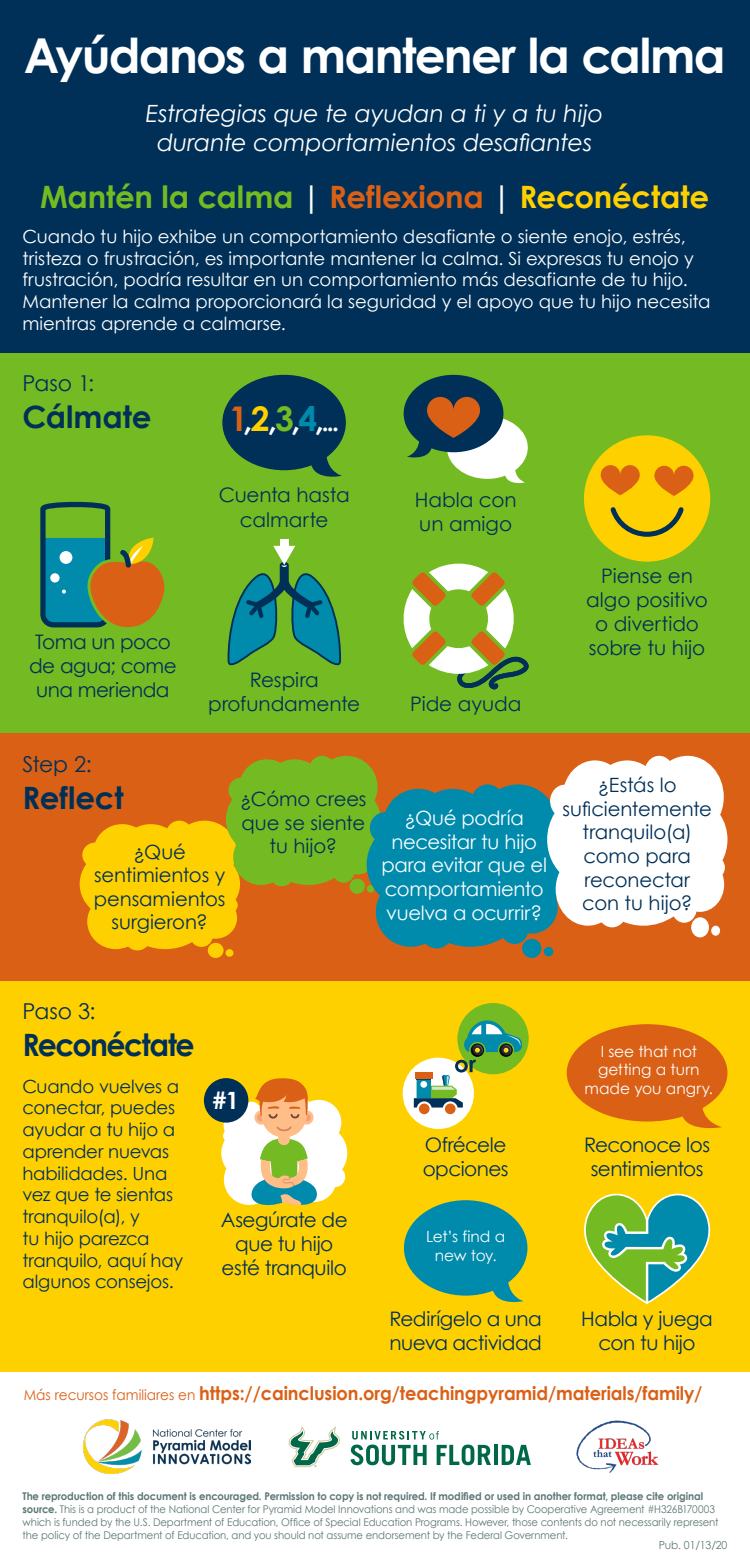
<style>
.page{position:relative;width:750px;height:1563px;background:#fff}
.page>*{position:absolute;margin:0;border:0;box-sizing:border-box;transform-origin:0 0}
.t1{font:700 48.12px "Century Gothic";letter-spacing:-.035em;color:#fff}
.Image{font:700 34px "Century Gothic";color:#fff}
.t2{font:700 30.81px "Century Gothic";letter-spacing:-.005em;color:#74bb23}
.t3{font:700 30.81px "Century Gothic";letter-spacing:-.05em;color:#003057}
.t4{font:700 30.81px "Century Gothic";letter-spacing:-.005em;color:#003057}
.t5{font:700 30.81px "Century Gothic";color:#003057}
.t6{font:italic 23.75px/28.5px "Century Gothic";letter-spacing:-.01em;color:#fff;text-align:center}
.t7{font:700 23.75px "Century Gothic";color:#fff}
.t8{font:21.88px "Century Gothic";letter-spacing:-.01em;color:#003057}
.t9{font:20px/24px "Century Gothic";letter-spacing:-.02em;color:#003057;text-align:center}
.t10{font:20px/24px "Century Gothic";color:#003057}
.t11{font:19.69px/23.6px "Century Gothic";letter-spacing:-.005em;color:#003057;text-align:center}
.t12{font:19.69px/23.6px "Century Gothic";letter-spacing:-.015em;color:#fcfeff;text-align:center}
.t13{font:700 18.75px "Century Gothic";letter-spacing:-.005em;color:#da6016;scale:.95 1}
.t14{font:18.12px/21.8px "Century Gothic";letter-spacing:-.005em;color:#fff}
.t15{font:18.12px/21.8px "Century Gothic";letter-spacing:-.015em;color:#003057}
.t16{font:15.38px/18.5px "Century Gothic";color:#fcfeff;text-align:center}
.t17{font:15.38px/18.5px "Century Gothic";letter-spacing:-.02em;color:#fcfeff;text-align:center}
.t18{font:11.12px "Century Gothic";letter-spacing:-.01em;color:#5c7775;scale:.95 1}
.t19{font:10.62px/13.1px "Century Gothic";letter-spacing:-.01em;color:#5c7775;scale:.95 1}
.s1{color:#fff}
.s2{color:#da6016}
.s3{color:#ffd000}
.s4{color:#74bb23}
.s5{color:#008aac}
.s6{font-size:25.19px}
.s7{font-weight:400;font-size:14.38px}
.s8{font-weight:700}
</style>
<div class="page">
<div style="left:0;top:352px;width:750px;height:381px;background:#74bb23"></div>
<div style="left:0;top:980px;width:750px;height:392px;background:#ffd000"></div>
<div style="left:0;top:733px;width:750px;height:247px;background:#da6016"></div>
<div style="left:0;top:0;width:750px;height:352px;background:#003057"></div>
<svg style="left:222px;top:375px;width:124px;height:102px"></svg>
<svg style="left:404px;top:375px;width:124px;height:109px"></svg>
<svg style="left:40px;top:503px;width:125px;height:125px"></svg>
<svg style="left:227px;top:546px;width:114px;height:119px"></svg>
<div style="left:280px;top:539px;width:8px;height:7px;background:#fff"></div>
<svg style="left:403px;top:563px;width:126px;height:126px"></svg>
<div style="left:584px;top:435px;width:126px;height:126px;background:#ffd000;border-radius:50%"></div>
<svg style="left:610px;top:507px;width:74px;height:30px"></svg>
<svg style="left:601px;top:465px;width:39px;height:30px"></svg>
<svg style="left:654px;top:466px;width:40px;height:30px"></svg>
<div style="left:208px;top:943px;width:16px;height:15px;background:#ffd000;border-radius:50%"></div>
<div style="left:226px;top:949px;width:7px;height:7px;background:#ffd000;border-radius:50%"></div>
<div style="left:522px;top:939px;width:19px;height:19px;background:#008aac;border-radius:50%"></div>
<div style="left:544px;top:946px;width:9px;height:10px;background:#008aac;border-radius:50%"></div>
<svg style="left:80px;top:756px;width:647px;height:194px"></svg>
<div style="left:691px;top:917px;width:18px;height:20px;background:#fff;border-radius:50%"></div>
<div style="left:711px;top:925px;width:9px;height:10px;background:#fff;border-radius:50%"></div>
<svg style="left:221px;top:1078px;width:126px;height:127px"></svg>
<div style="left:204px;top:1078px;width:44px;height:44px;background:#003057;border-radius:50%"></div>
<svg style="left:567px;top:1024px;width:161px;height:105px"></svg>
<div style="left:403px;top:1057px;width:71px;height:72px;background:#fff;border-radius:50%"></div>
<div style="left:419px;top:1103px;width:11px;height:11px;background:#da6016;border-radius:50%"></div>
<div style="left:445px;top:1103px;width:11px;height:11px;background:#da6016;border-radius:50%"></div>
<div style="left:457px;top:1003px;width:72px;height:71px;background:#74bb23;border-radius:50%"></div>
<svg style="left:414px;top:1020px;width:108px;height:87px"></svg>
<svg style="left:404px;top:1200px;width:123px;height:103px"></svg>
<svg style="left:584px;top:1193px;width:126px;height:111px"></svg>
<img style="left:84px;top:1419px;width:166px;height:54px">
<svg style="left:289px;top:1426px;width:51px;height:41px"></svg>
<svg style="left:350px;top:1430px;width:141px;height:35px"></svg>
<hr style="left:494px;top:1444px;width:4px;height:21px;background:#006848">
<svg style="left:502px;top:1444px;width:29px;height:21px"></svg>
<img style="left:576px;top:1420px;width:83px;height:53px">
<p class="t1" style="left:24px;top:19px;width:704px">Ayúdanos a mantener la calma</p>
<p class="t6" style="left:146px;top:99px;width:459px">Estrategias que te ayudan a ti y a tu hijo durante comportamientos desafiantes</p>
<p class="t2" style="left:40px;top:174px;width:671px">Mantén la calma <span class="s1">|</span> <span class="s2">Reflexiona</span> <span class="s1">|</span> <span class="s3">Reconéctate</span></p>
<p class="t14" style="left:23px;top:225px;width:690px">Cuando tu hijo exhibe un comportamiento desafiante o siente enojo, estrés, tristeza o frustración, es importante mantener la calma. Si expresas tu enojo y frustración, podría resultar en un comportamiento más desafiante de tu hijo.<br>Mantener la calma proporcionará la seguridad y el apoyo que tu hijo necesita mientras aprende a calmarse.</p>
<p class="t8" style="left:22px;top:368px;width:73px">Paso 1:</p>
<p class="t4" style="left:22px;top:394px;width:130px">Cálmate</p>
<p class="Image" style="left:229px;top:393px;width:111px"><span class="s2">1</span>,<span class="s3">2</span>,<span class="s4">3</span>,<span class="s5">4</span>,<span class="s6">...</span></p>
<p class="t9" style="left:219px;top:483px;width:132px">Cuenta hasta calmarte</p>
<p class="t10" style="left:415px;top:488px;width:103px">Habla con un amigo</p>
<p class="t9" style="left:29px;top:630px;width:149px">Toma un poco de agua; come una merienda</p>
<p class="t9" style="left:208px;top:667px;width:154px">Respira profundamente</p>
<p class="t9" style="left:410px;top:691px;width:113px">Pide ayuda</p>
<p class="t8" style="left:22px;top:749px;width:71px">Step 2:</p>
<p class="t5" style="left:22px;top:774px;width:103px">Reflect</p>
<p class="t11" style="left:94px;top:839px;width:133px">¿Qué sentimientos y pensamientos surgieron?</p>
<p class="t11" style="left:240px;top:786px;width:128px">¿Cómo crees que se siente tu hijo?</p>
<p class="t12" style="left:381px;top:806px;width:167px">¿Qué podría necesitar tu hijo para evitar que el comportamiento vuelva a ocurrir?</p>
<p class="t10" style="left:586px;top:563px;width:123px;text-align:center">Piense en algo positivo o divertido sobre tu hijo</p>
<p class="t11" style="left:563px;top:773px;width:151px">¿Estás lo suficientemente tranquilo(a) como para reconectar<br>con tu hijo?</p>
<p class="t8" style="left:22px;top:996px;width:75px">Paso 3:</p>
<p class="t3" style="left:22px;top:1021px;width:174px">Reconéctate</p>
<p class="t15" style="left:22px;top:1074px;width:162px">Cuando vuelves a conectar, puedes ayudar a tu hijo a aprender nuevas habilidades. Una vez que te sientas tranquilo(a), y<br>tu hijo parezca tranquilo, aquí hay algunos consejos.</p>
<p class="t7" style="left:213px;top:1082px;width:28px">#1</p>
<p class="t9" style="left:221px;top:1207px;width:129px">Asegúrate de que tu hijo esté tranquilo</p>
<p class="t9" style="left:423px;top:1132px;width:88px;text-align:left">Ofrécele opciones</p>
<p class="t17" style="left:426px;top:1227px;width:81px">Let’s find a new toy.</p>
<p class="t16" style="left:585px;top:1041px;width:130px">I see that not getting a turn made you angry.</p>
<p class="t9" style="left:584px;top:1132px;width:128px">Reconoce los sentimientos</p>
<p class="t9" style="left:389px;top:1306px;width:154px;text-align:left">Redirígelo a una nueva actividad</p>
<p class="t9" style="left:581px;top:1306px;width:133px">Habla y juega con tu hijo</p>
<p class="t13" style="left:24px;top:1381px;width:716px"><span class="s7">Más recursos familiares en</span> https://cainclusion.org/teachingpyramid/materials/family/</p>
<p class="t19" style="left:22px;top:1488px;width:734px"><span class="s8">The reproduction of this document is encouraged. Permission to copy is not required. If modified or used in another format, please cite original source.</span> This is a product of the National Center for Pyramid Model Innovations and was made possible by Cooperative Agreement #H326B170003 which is funded by the U.S. Department of Education, Office of Special Education Programs. However, those contents do not necessarily represent the policy of the Department of Education, and you should not assume endorsement by the Federal Government.</p>
<p class="t18" style="left:659px;top:1536px;width:74px">Pub. 01/13/20</p>
</div>
